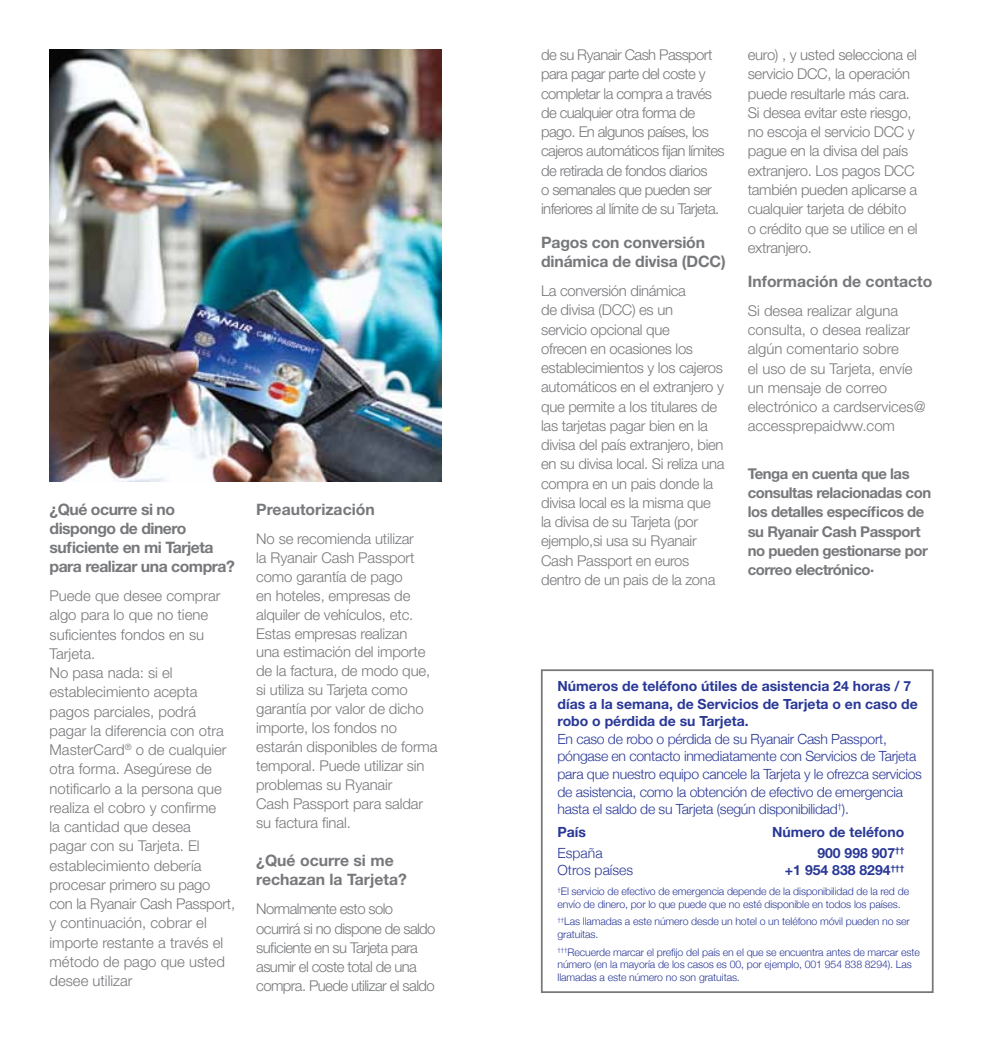
<style>
.page{position:relative;width:983px;height:1042px;background:#fff}
.page>*{position:absolute;margin:0;border:0;box-sizing:border-box;transform-origin:0 0}
.t1{font:700 15.75px/18.9px "Helvetica Neue LT Std";letter-spacing:-.01em;color:#77787b}
.t2{font:700 15.75px/18.9px "Helvetica Neue LT Std";letter-spacing:-.03em;color:#77787b}
.t3{font:300 14.88px/19.2px "Helvetica Neue LT Std";letter-spacing:-.02em;color:#77787b}
.t4{font:300 14.88px/19.2px "Helvetica Neue LT Std";color:#77787b}
.t5{font:300 14.88px/19.2px "Helvetica Neue LT Std";letter-spacing:-.04em;color:#77787b}
.t6{font:700 14.88px/19.2px "Helvetica Neue LT Std";letter-spacing:-.03em;color:#77787b}
.t7{font:300 14px/17.5px "Helvetica Neue";letter-spacing:-.02em;color:#293896}
.t8{font:700 14px/17.5px "Helvetica Neue LT Std";color:#293896}
.t9{font:700 14px "Helvetica Neue";color:#293896}
.t10{font:300 14px "Helvetica Neue";color:#293896}
.t11{font:300 10.5px/12.6px "Helvetica Neue";letter-spacing:-.01em;color:#293896}
</style>
<div class="page">
<img style="left:50px;top:50px;width:392px;height:431px">
<div style="left:540px;top:669px;width:393px;height:324px;border:2px solid #77787b"></div>
<p class="t2" style="left:50px;top:500px;width:187px">¿Qué ocurre si no dispongo de dinero suficiente en mi Tarjeta para realizar una compra?</p>
<p class="t4" style="left:50px;top:586px;width:187px">Puede que desee comprar algo para lo que no tiene suficientes fondos en su<br>Tarjeta.<br>No pasa nada: si el establecimiento acepta pagos parciales, podrá pagar la diferencia con otra<br>MasterCard<sup>®</sup> o de cualquier otra forma. Asegúrese de notificarlo a la persona que realiza el cobro y confirme<br>la cantidad que desea<br>pagar con su Tarjeta. El establecimiento debería procesar primero su pago con la Ryanair Cash Passport, y continuación, cobrar el importe restante a través el método de pago que usted desee utilizar</p>
<p class="t1" style="left:256px;top:500px;width:120px">Preautorización</p>
<p class="t3" style="left:256px;top:529px;width:183px">No se recomienda utilizar<br>la Ryanair Cash Passport como garantía de pago<br>en hoteles, empresas de alquiler de vehículos, etc.<br>Estas empresas realizan<br>una estimación del importe de la factura, de modo que, si utiliza su Tarjeta como garantía por valor de dicho importe, los fondos no estarán disponibles de forma temporal. Puede utilizar sin problemas su Ryanair<br>Cash Passport para saldar su factura final.</p>
<p class="t1" style="left:256px;top:851px;width:152px">¿Qué ocurre si me rechazan la Tarjeta?</p>
<p class="t5" style="left:256px;top:899px;width:181px">Normalmente esto solo ocurrirá si no dispone de saldo suficiente en su Tarjeta para asumir el coste total de una compra. Puede utilizar el saldo</p>
<p class="t5" style="left:541px;top:45px;width:185px">de su Ryanair Cash Passport para pagar parte del coste y completar la compra a través de cualquier otra forma de pago. En algunos países, los cajeros automáticos fijan límites de retirada de fondos diarios<br>o semanales que pueden ser inferiores al límite de su Tarjeta.</p>
<p class="t1" style="left:541px;top:233px;width:186px">Pagos con conversión dinámica de divisa (DCC)</p>
<p class="t3" style="left:541px;top:281px;width:185px">La conversión dinámica<br>de divisa (DCC) es un<br>servicio opcional que<br>ofrecen en ocasiones los establecimientos y los cajeros automáticos en el extranjero y que permite a los titulares de las tarjetas pagar bien en la divisa del país extranjero, bien en su divisa local. Si reliza una compra en un pais donde la divisa local es la misma que la divisa de su Tarjeta (por ejemplo,si usa su Ryanair<br>Cash Passport en euros dentro de un pais de la zona</p>
<p class="t3" style="left:747px;top:45px;width:171px">euro) , y usted selecciona el servicio DCC, la operación puede resultarle más cara.<br>Si desea evitar este riesgo, no escoja el servicio DCC y pague en la divisa del país extranjero. Los pagos DCC también pueden aplicarse a cualquier tarjeta de débito o crédito que se utilice en el extranjero.</p>
<p class="t1" style="left:747px;top:271px;width:186px">Información de contacto</p>
<p class="t4" style="left:747px;top:300px;width:179px">Si desea realizar alguna consulta, o desea realizar algún comentario sobre<br>el uso de su Tarjeta, envíe un mensaje de correo electrónico a cardservices@ accessprepaidww.com</p>
<p class="t6" style="left:747px;top:463px;width:185px">Tenga en cuenta que las consultas relacionadas con los detalles específicos de su Ryanair Cash Passport no pueden gestionarse por correo electrónico.</p>
<p class="t8" style="left:557px;top:677px;width:362px">Números de teléfono útiles de asistencia 24 horas / 7 días a la semana, de Servicios de Tarjeta o en caso de robo o pérdida de su Tarjeta.</p>
<p class="t7" style="left:557px;top:730px;width:366px">En caso de robo o pérdida de su Ryanair Cash Passport, póngase en contacto inmediatamente con Servicios de Tarjeta para que nuestro equipo cancele la Tarjeta y le ofrezca servicios de asistencia, como la obtención de efectivo de emergencia hasta el saldo de su Tarjeta (según disponibilidad<sup>†</sup>).</p>
<p class="t9" style="left:557px;top:823px;width:30px">País</p>
<p class="t9" style="left:771px;top:823px;width:134px">Número de teléfono</p>
<p class="t7" style="left:557px;top:844px;width:47px">España</p>
<p class="t8" style="left:817px;top:844px;width:88px">900 998 907<sup>††</sup></p>
<p class="t10" style="left:557px;top:862px;width:77px">Otros países</p>
<p class="t8" style="left:784px;top:861px;width:121px">+1 954 838 8294<sup>†††</sup></p>
<p class="t11" style="left:557px;top:885px;width:353px"><sup>†</sup>El servicio de efectivo de emergencia depende de la disponibilidad de la red de envío de dinero, por lo que puede que no esté disponible en todos los países.</p>
<p class="t11" style="left:557px;top:915px;width:354px"><sup>††</sup>Las llamadas a este número desde un hotel o un teléfono móvil pueden no ser gratuitas.</p>
<p class="t11" style="left:557px;top:945px;width:364px"><sup>†††</sup>Recuerde marcar el prefijo del país en el que se encuentra antes de marcar este número (en la mayoría de los casos es 00, por ejemplo, 001 954 838 8294). Las llamadas a este número no son gratuitas.</p>
</div>
